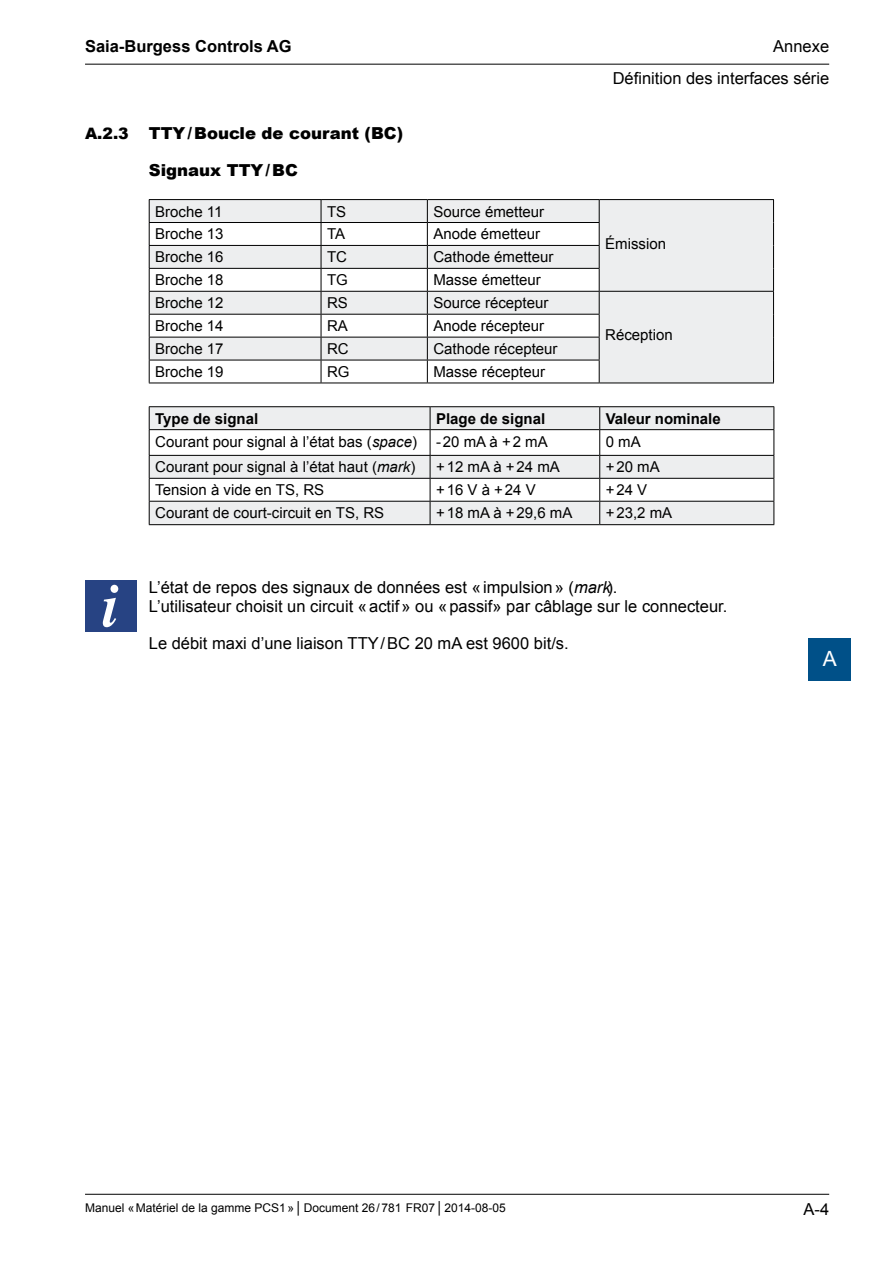
<style>
.page{position:relative;width:893px;height:1263px;background:#fff}
.page>*{position:absolute;margin:0;border:0;box-sizing:border-box;transform-origin:0 0}
.t1{font:21px "Arial";color:#fff}
.Fliesstext{font:16.5px/19.8px "Arial";color:#000}
.Marginalie{font:16.5px "Arial";color:#000}
.Überschrift_3{font:900 16.5px "Arial";color:#000}
.t2{font:700 16.5px "Arial";color:#000}
.Fliesstext-2{font:900 16.5px "Arial";color:#000}
.TextTabelle{font:15px "Arial";color:#000}
.TextTabelle-2{font:700 15px "Arial";color:#000}
.t3{font:12px "Arial";color:#000}
.s1{font-size:15.75px}
.s2{font-style:italic}
</style>
<div class="page">
<hr style="left:85px;top:64px;width:744px;height:1px;background:#000">
<hr style="left:85px;top:1194px;width:744px;height:1px;background:#000">
<div style="left:808px;top:638px;width:42px;height:42px;background:#005088"></div>
<div style="left:150px;top:200px;width:623px;height:183px;background:#edeeef"></div>
<svg style="left:150px;top:223px;width:449px;height:160px"></svg>
<hr style="left:149px;top:199px;width:172px;height:1px;background:#000">
<hr style="left:321px;top:199px;width:106px;height:1px;background:#000">
<hr style="left:427px;top:199px;width:172px;height:1px;background:#000">
<hr style="left:599px;top:199px;width:175px;height:1px;background:#000">
<hr style="left:149px;top:222px;width:172px;height:1px;background:#000">
<hr style="left:321px;top:222px;width:106px;height:1px;background:#000">
<hr style="left:427px;top:222px;width:173px;height:1px;background:#000">
<hr style="left:149px;top:245px;width:172px;height:1px;background:#000">
<hr style="left:321px;top:245px;width:106px;height:1px;background:#000">
<hr style="left:427px;top:245px;width:173px;height:1px;background:#000">
<hr style="left:149px;top:268px;width:172px;height:1px;background:#000">
<hr style="left:321px;top:268px;width:106px;height:1px;background:#000">
<hr style="left:427px;top:268px;width:173px;height:1px;background:#000">
<hr style="left:149px;top:291px;width:172px;height:1px;background:#000">
<hr style="left:321px;top:291px;width:106px;height:1px;background:#000">
<hr style="left:427px;top:291px;width:172px;height:1px;background:#000">
<hr style="left:599px;top:291px;width:175px;height:1px;background:#000">
<hr style="left:149px;top:314px;width:172px;height:1px;background:#000">
<hr style="left:321px;top:314px;width:106px;height:1px;background:#000">
<hr style="left:427px;top:314px;width:173px;height:1px;background:#000">
<hr style="left:149px;top:337px;width:172px;height:1px;background:#000">
<hr style="left:321px;top:337px;width:106px;height:1px;background:#000">
<hr style="left:427px;top:337px;width:173px;height:1px;background:#000">
<hr style="left:149px;top:360px;width:172px;height:1px;background:#000">
<svg style="left:149px;top:200px;width:1px;height:183px"></svg>
<hr style="left:321px;top:360px;width:106px;height:1px;background:#000">
<svg style="left:321px;top:200px;width:1px;height:183px"></svg>
<hr style="left:427px;top:360px;width:173px;height:1px;background:#000">
<svg style="left:427px;top:200px;width:1px;height:183px"></svg>
<svg style="left:599px;top:200px;width:1px;height:183px"></svg>
<svg style="left:773px;top:200px;width:1px;height:183px"></svg>
<hr style="left:599px;top:383px;width:175px;height:1px;background:#000">
<hr style="left:149px;top:383px;width:172px;height:1px;background:#000">
<hr style="left:321px;top:383px;width:106px;height:1px;background:#000">
<hr style="left:427px;top:383px;width:172px;height:1px;background:#000">
<svg style="left:150px;top:407px;width:623px;height:117px;fill:#edeeef"></svg>
<hr style="left:149px;top:406px;width:281px;height:1px;background:#000">
<hr style="left:430px;top:406px;width:170px;height:1px;background:#000">
<hr style="left:600px;top:406px;width:174px;height:1px;background:#000">
<hr style="left:149px;top:429px;width:281px;height:1px;background:#000">
<hr style="left:430px;top:429px;width:170px;height:1px;background:#000">
<hr style="left:600px;top:429px;width:174px;height:1px;background:#000">
<hr style="left:149px;top:455px;width:281px;height:1px;background:#000">
<hr style="left:430px;top:455px;width:170px;height:1px;background:#000">
<hr style="left:600px;top:455px;width:174px;height:1px;background:#000">
<hr style="left:149px;top:478px;width:281px;height:1px;background:#000">
<hr style="left:430px;top:478px;width:170px;height:1px;background:#000">
<hr style="left:600px;top:478px;width:174px;height:1px;background:#000">
<hr style="left:149px;top:501px;width:281px;height:1px;background:#000">
<svg style="left:149px;top:407px;width:1px;height:117px"></svg>
<hr style="left:430px;top:501px;width:170px;height:1px;background:#000">
<svg style="left:430px;top:407px;width:1px;height:117px"></svg>
<hr style="left:600px;top:501px;width:174px;height:1px;background:#000">
<svg style="left:599px;top:407px;width:1px;height:117px"></svg>
<svg style="left:773px;top:407px;width:1px;height:117px"></svg>
<hr style="left:149px;top:524px;width:281px;height:1px;background:#000">
<hr style="left:430px;top:524px;width:170px;height:1px;background:#000">
<hr style="left:600px;top:524px;width:174px;height:1px;background:#000">
<div style="left:85px;top:580px;width:51px;height:51px;background:#274383"></div>
<svg style="left:103px;top:585px;width:15px;height:42px"></svg>
<p class="t2" style="left:85px;top:36px;width:208px">Saia-Burgess Controls AG</p>
<p class="Überschrift_3" style="left:85px;top:122px;width:320px"><span class="s1">A.2.3</span> TTY/Boucle de courant (BC)</p>
<p class="Fliesstext-2" style="left:149px;top:158px;width:150px">Signaux TTY/BC</p>
<p class="TextTabelle" style="left:155px;top:201px;width:69px">Broche 11</p>
<p class="TextTabelle" style="left:327px;top:201px;width:21px">TS</p>
<p class="TextTabelle" style="left:433px;top:201px;width:112px">Source émetteur</p>
<p class="TextTabelle" style="left:155px;top:224px;width:70px">Broche 13</p>
<p class="TextTabelle" style="left:327px;top:224px;width:20px">TA</p>
<p class="TextTabelle" style="left:433px;top:224px;width:108px">Anode émetteur</p>
<p class="TextTabelle" style="left:155px;top:247px;width:70px">Broche 16</p>
<p class="TextTabelle" style="left:327px;top:247px;width:21px">TC</p>
<p class="TextTabelle" style="left:433px;top:247px;width:122px">Cathode émetteur</p>
<p class="TextTabelle" style="left:155px;top:270px;width:70px">Broche 18</p>
<p class="TextTabelle" style="left:327px;top:270px;width:22px">TG</p>
<p class="TextTabelle" style="left:433px;top:270px;width:109px">Masse émetteur</p>
<p class="TextTabelle" style="left:155px;top:293px;width:70px">Broche 12</p>
<p class="TextTabelle" style="left:327px;top:293px;width:22px">RS</p>
<p class="TextTabelle" style="left:433px;top:293px;width:117px">Source récepteur</p>
<p class="Fliesstext" style="left:773px;top:37px;width:57px">Annexe</p>
<p class="Fliesstext" style="left:613px;top:69px;width:218px">Définition des interfaces série</p>
<p class="TextTabelle" style="left:605px;top:234px;width:62px">Émission</p>
<p class="TextTabelle" style="left:155px;top:316px;width:70px">Broche 14</p>
<p class="TextTabelle" style="left:327px;top:316px;width:22px">RA</p>
<p class="TextTabelle" style="left:433px;top:316px;width:112px">Anode récepteur</p>
<p class="TextTabelle" style="left:155px;top:339px;width:70px">Broche 17</p>
<p class="TextTabelle" style="left:327px;top:339px;width:23px">RC</p>
<p class="TextTabelle" style="left:433px;top:339px;width:126px">Cathode récepteur</p>
<p class="TextTabelle" style="left:155px;top:362px;width:70px">Broche 19</p>
<p class="TextTabelle" style="left:327px;top:362px;width:24px">RG</p>
<p class="TextTabelle" style="left:433px;top:362px;width:113px">Masse récepteur</p>
<p class="TextTabelle-2" style="left:155px;top:408px;width:105px">Type de signal</p>
<p class="TextTabelle-2" style="left:436px;top:408px;width:111px">Plage de signal</p>
<p class="TextTabelle-2" style="left:606px;top:408px;width:117px">Valeur nominale</p>
<p class="TextTabelle" style="left:155px;top:431px;width:263px">Courant pour signal à l’état bas (<span class="s2">space</span>)</p>
<p class="TextTabelle" style="left:436px;top:431px;width:113px">-20 mA à +2 mA</p>
<p class="TextTabelle" style="left:606px;top:431px;width:37px">0 mA</p>
<p class="TextTabelle" style="left:155px;top:457px;width:262px">Courant pour signal à l’état haut (<span class="s2">mark</span>)</p>
<p class="TextTabelle" style="left:436px;top:457px;width:125px">+12 mA à +24 mA</p>
<p class="TextTabelle" style="left:606px;top:457px;width:55px">+20 mA</p>
<p class="TextTabelle" style="left:155px;top:480px;width:170px">Tension à vide en TS, RS</p>
<p class="TextTabelle" style="left:436px;top:480px;width:101px">+16 V à +24 V</p>
<p class="TextTabelle" style="left:606px;top:480px;width:43px">+24 V</p>
<p class="TextTabelle" style="left:155px;top:503px;width:230px">Courant de court-circuit en TS, RS</p>
<p class="TextTabelle" style="left:436px;top:503px;width:138px">+18 mA à +29,6 mA</p>
<p class="TextTabelle" style="left:606px;top:503px;width:68px">+23,2 mA</p>
<p class="TextTabelle" style="left:605px;top:325px;width:69px">Réception</p>
<p class="Fliesstext" style="left:149px;top:577px;width:580px">L’état de repos des signaux de données est «impulsion» (<span class="s2">mark</span>).<br>L’utilisateur choisit un circuit «actif» ou «passif» par câblage sur le connecteur.</p>
<p class="Marginalie" style="left:149px;top:633px;width:421px">Le débit maxi d’une liaison TTY/BC 20 mA est 9600 bit/s.</p>
<h1 class="t1" style="left:823px;top:645px;width:16px">A</h1>
<p class="t3" style="left:85px;top:1200px;width:422px">Manuel «Matériel de la gamme PCS1»│Document 26/ 781 FR07 │ 2014-08-05</p>
<p class="Fliesstext" style="left:803px;top:1200px;width:27px">A-4</p>
</div>
